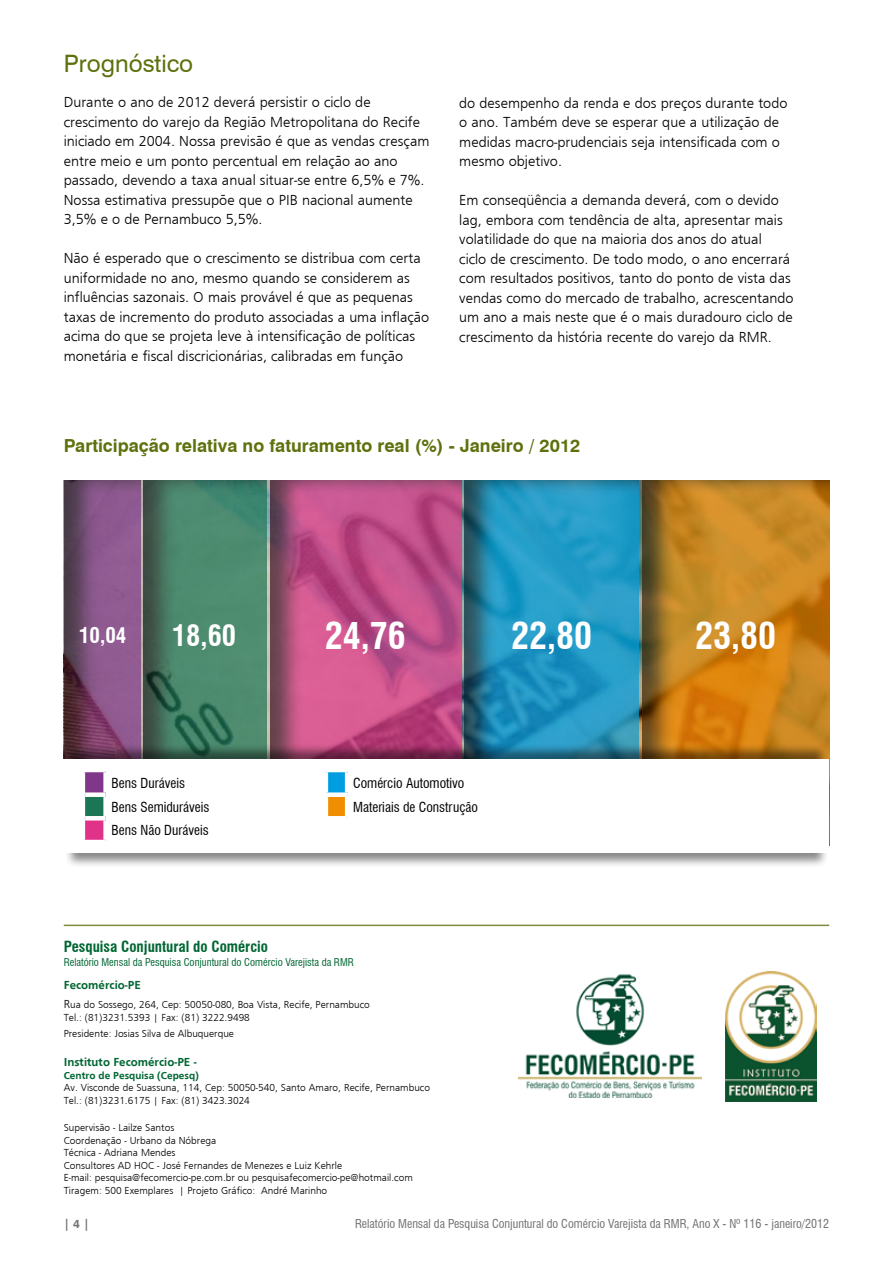
<style>
.page{position:relative;width:893px;height:1263px;background:#fff}
.page>*{position:absolute;margin:0;border:0;box-sizing:border-box;transform-origin:0 0}
.t1{font:700 condensed 36px "Swiss 721 BT";color:#fff}
.t2{font:700 condensed 28.5px "Swiss 721 BT";color:#fff}
.t3{font:24px "Swiss 721 BT";color:#5d710d}
.t4{font:700 condensed 21px "Swiss 721 BT";color:#fff}
.t5{font:700 18px "Swiss 721 BT";color:#5d710d}
.t6{font:300 15px/19.5px "Frugal Sans";color:#000}
.t7{font:700 condensed 15px "Swiss 721 BT";color:#063}
.t8{font:condensed 13.5px "Swiss 721 BT";color:#000}
.t9{font:condensed 12px "Swiss 721 BT";color:#707173}
.t10{font:700 12px "Frugal Sans";color:#063}
.t11{font:700 12px "Swiss 721 BT";color:#707173}
.t12{font:300 10.5px/12.6px "Frugal Sans";color:#000}
.t13{font:condensed 10.5px "Swiss 721 BT";color:#063}
.t14{font:700 10.5px "Frugal Sans";color:#063}
.s1{font-size:12px}
</style>
<div class="page">
<div style="left:637px;top:477px;width:195px;height:315px;background:#000;opacity:.75"></div>
<div style="left:462px;top:479px;width:177px;height:313px;background:#000;opacity:.75"></div>
<div style="left:267px;top:480px;width:195px;height:312px;background:#000;opacity:.75"></div>
<div style="left:141px;top:480px;width:126px;height:312px;background:#000;opacity:.75"></div>
<div style="left:62px;top:479px;width:81px;height:312px;background:#000;opacity:.75"></div>
<div style="left:64px;top:743px;width:771px;height:122px;background:#000;opacity:.47"></div>
<div style="left:64px;top:759px;width:765px;height:112px;background:#fff"></div>
<div style="left:64px;top:793px;width:771px;height:81px;background:#000;opacity:.47"></div>
<div style="left:64px;top:785px;width:765px;height:67px;background:#fff"></div>
<svg style="left:328px;top:772px;width:17px;height:20px"></svg>
<div style="left:326px;top:795px;width:21px;height:23px;background:#f18e00"></div>
<svg style="left:84px;top:771px;width:22px;height:70px"></svg>
<div style="left:103px;top:772px;width:5px;height:20px;background:#fff"></div>
<div style="left:85px;top:792px;width:21px;height:5px;background:#fff"></div>
<div style="left:103px;top:797px;width:5px;height:19px;background:#fff"></div>
<div style="left:326px;top:792px;width:21px;height:5px;background:#fff"></div>
<hr style="left:324px;top:797px;width:4px;height:19px;background:#fff">
<hr style="left:345px;top:797px;width:4px;height:19px;background:#fff">
<hr style="left:85px;top:816px;width:21px;height:4px;background:#fff">
<div style="left:103px;top:820px;width:5px;height:20px;background:#fff"></div>
<hr style="left:326px;top:816px;width:21px;height:4px;background:#fff">
<hr style="left:64px;top:924px;width:765px;height:2px;background:#7d8d3d">
<img style="left:519px;top:974px;width:183px;height:123px">
<img style="left:725px;top:971px;width:92px;height:130px">
<h3 class="t3" style="left:64px;top:49px;width:131px">Prognóstico</h3>
<p class="t6" style="left:64px;top:92px;width:367px">Durante o ano de 2012 deverá persistir o ciclo de crescimento do varejo da Região Metropolitana do Recife iniciado em 2004. Nossa previsão é que as vendas cresçam entre meio e um ponto percentual em relação ao ano passado, devendo a taxa anual situar-se entre 6,5% e 7%.<br>Nossa estimativa pressupõe que o PIB nacional aumente 3,5% e o de Pernambuco 5,5%.</p>
<p class="t6" style="left:64px;top:248px;width:367px">Não é esperado que o crescimento se distribua com certa uniformidade no ano, mesmo quando se considerem as influências sazonais. O mais provável é que as pequenas taxas de incremento do produto associadas a uma inflação acima do que se projeta leve à intensificação de políticas monetária e fiscal discricionárias, calibradas em função</p>
<p class="t6" style="left:459px;top:93px;width:330px">do desempenho da renda e dos preços durante todo o ano. Também deve se esperar que a utilização de medidas macro-prudenciais seja intensificada com o mesmo objetivo.</p>
<p class="t6" style="left:459px;top:190px;width:336px">Em conseqüência a demanda deverá, com o devido lag, embora com tendência de alta, apresentar mais volatilidade do que na maioria dos anos do atual<br>ciclo de crescimento. De todo modo, o ano encerrará com resultados positivos, tanto do ponto de vista das vendas como do mercado de trabalho, acrescentando um ano a mais neste que é o mais duradouro ciclo de crescimento da história recente do varejo da RMR.</p>
<p class="t5" style="left:64px;top:435px;width:518px">Participação relativa no faturamento real (%) - Janeiro / 2012</p>
<h3 class="t4" style="left:79px;top:623px;width:49px">10,04</h3>
<h2 class="t2" style="left:172px;top:618px;width:66px">18,60</h2>
<h1 class="t1" style="left:325px;top:614px;width:82px">24,76</h1>
<h1 class="t1" style="left:511px;top:614px;width:82px">22,80</h1>
<h1 class="t1" style="left:695px;top:614px;width:82px">23,80</h1>
<p class="t8" style="left:112px;top:775px;width:75px">Bens Duráveis</p>
<p class="t8" style="left:353px;top:775px;width:113px">Comércio Automotivo</p>
<p class="t8" style="left:112px;top:799px;width:99px">Bens Semiduráveis</p>
<p class="t8" style="left:353px;top:799px;width:126px">Materiais de Construção</p>
<p class="t8" style="left:112px;top:821px;width:99px">Bens Não Duráveis</p>
<p class="t7" style="left:64px;top:937px;width:206px">Pesquisa Conjuntural do Comércio</p>
<p class="t13" style="left:64px;top:956px;width:292px">Relatório Mensal da Pesquisa Conjuntural do Comércio Varejista da RMR</p>
<p class="t10" style="left:64px;top:978px;width:79px">Fecomércio-PE</p>
<p class="t12" style="left:64px;top:998px;width:308px"><span class="s1">R</span>ua do Sossego, 264, Cep: 50050-080, Boa Vista, Recife, Pernambuco<br>Tel.: (81)3231.5393 | Fax: (81) 3222.9498</p>
<p class="t12" style="left:64px;top:1027px;width:172px">Presidente: Josias Silva de Albuquerque</p>
<p class="t10" style="left:64px;top:1055px;width:134px">Instituto Fecomércio-PE -</p>
<p class="t14" style="left:64px;top:1069px;width:137px">Centro de Pesquisa (Cepesq)</p>
<p class="t12" style="left:64px;top:1081px;width:368px">Av. Visconde de Suassuna, 114, Cep: 50050-540, Santo Amaro, Recife, Pernambuco<br>Tel.: (81)3231.6175 | Fax: (81) 3423.3024</p>
<p class="t12" style="left:64px;top:1121px;width:350px">Supervisão - Lailze Santos<br>Coordenação - Urbano da Nóbrega<br>Técnica - Adriana Mendes<br>Consultores AD HOC - José Fernandes de Menezes e Luiz Kehrle<br>E-mail: pesquisa@fecomercio-pe.com.br ou pesquisafecomercio-pe@hotmail.com Tiragem: 500 Exemplares | Projeto Gráfico: André Marinho</p>
<p class="t11" style="left:64px;top:1216px;width:27px">| 4 |</p>
<p class="t9" style="left:355px;top:1216px;width:476px">Relatório Mensal da Pesquisa Conjuntural do Comércio Varejista da RMR, Ano X - Nº 116 - janeiro/2012</p>
</div>
